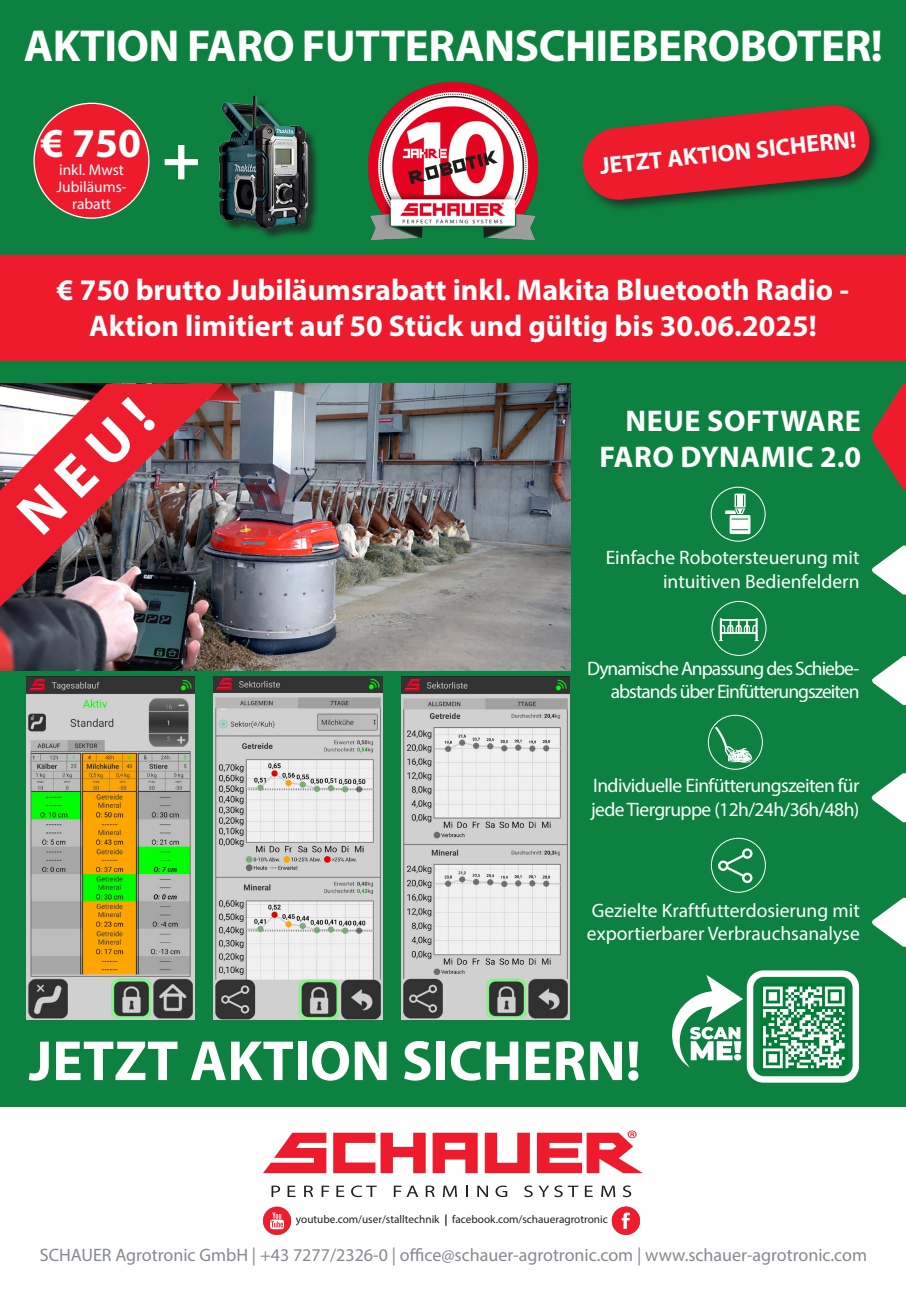
<style>
.page{position:relative;width:906px;height:1289px;background:#fff}
.page>*{position:absolute;margin:0;border:0;box-sizing:border-box;transform-origin:0 0}
.t1{font:700 64.5px "Myriad Pro";color:#fff}
.t2{font:700 58.95px "Myriad Pro";color:#fff}
.t3{font:700 57px "Myriad Pro";color:#fff}
.t4{font:700 45px "Myriad Pro";letter-spacing:-.01em;color:#fff}
.t5{font:700 41.25px "Myriad Pro";color:#fff}
.t6{font:700 30px "Myriad Pro";color:#fff}
.t7{font:700 30px/36px "Myriad Pro";letter-spacing:.02em;color:#fff;text-align:right}
.t8{font:700 24px "Myriad Pro";color:#fff}
.t9{font:19.5px/23.4px "Myriad Pro";color:#fff;text-align:right}
.t10{font:19.5px/23.4px "Myriad Pro";letter-spacing:-.03em;color:#fff}
.t11{font:19.5px/23.4px "Myriad Pro";letter-spacing:-.05em;color:#fff;text-align:right}
.t12{font:18px "Myriad Pro";color:#858991}
.t13{font:15.45px "Myriad Pro";color:#fff}
.t14{font:11.25px "Myriad Pro";color:#231f20}
.s1{font-weight:700}
</style>
<div class="page">
<div style="left:0;top:0;width:906px;height:1106px;background:#0d8140"></div>
<svg style="left:271px;top:1185px;width:9px;height:11px"></svg>
<svg style="left:287px;top:1185px;width:8px;height:11px"></svg>
<svg style="left:304px;top:1185px;width:9px;height:11px"></svg>
<svg style="left:321px;top:1185px;width:8px;height:11px"></svg>
<svg style="left:336px;top:1185px;width:8px;height:11px"></svg>
<svg style="left:351px;top:1185px;width:26px;height:12px"></svg>
<svg style="left:394px;top:1185px;width:24px;height:11px"></svg>
<svg style="left:426px;top:1185px;width:9px;height:11px"></svg>
<svg style="left:443px;top:1185px;width:14px;height:11px"></svg>
<svg style="left:466px;top:1185px;width:2px;height:11px"></svg>
<svg style="left:477px;top:1185px;width:11px;height:11px"></svg>
<svg style="left:495px;top:1185px;width:12px;height:11px"></svg>
<svg style="left:524px;top:1185px;width:8px;height:12px"></svg>
<svg style="left:538px;top:1185px;width:24px;height:12px"></svg>
<svg style="left:568px;top:1185px;width:10px;height:11px"></svg>
<svg style="left:585px;top:1185px;width:8px;height:11px"></svg>
<svg style="left:601px;top:1185px;width:14px;height:11px"></svg>
<svg style="left:623px;top:1185px;width:8px;height:12px"></svg>
<svg style="left:263px;top:1132px;width:63px;height:41px"></svg>
<svg style="left:333px;top:1132px;width:93px;height:41px"></svg>
<svg style="left:485px;top:1132px;width:45px;height:41px"></svg>
<svg style="left:432px;top:1132px;width:46px;height:41px"></svg>
<svg style="left:537px;top:1130px;width:106px;height:43px"></svg>
<svg style="left:872px;top:384px;width:34px;height:105px"></svg>
<svg style="left:263px;top:1206px;width:28px;height:28px"></svg>
<svg style="left:612px;top:1206px;width:28px;height:29px"></svg>
<div style="left:1px;top:255px;width:905px;height:105px;background:#ee1b2d"></div>
<img style="left:1px;top:384px;width:569px;height:286px">
<svg style="left:872px;top:545px;width:34px;height:49px"></svg>
<img style="left:368px;top:82px;width:169px;height:158px">
<div style="left:221px;top:98px;width:99px;height:142px;background:#231f20;opacity:.75"></div>
<img style="left:218px;top:95px;width:97px;height:138px">
<div style="left:34px;top:103px;width:115px;height:115px;background:#ee1b2d;border-radius:50%"></div>
<div style="left:581px;top:103px;width:302px;height:111px;background:#231f20;opacity:.75"></div>
<svg style="left:581px;top:103px;width:290px;height:99px"></svg>
<svg style="left:672px;top:970px;width:187px;height:112px"></svg>
<svg style="left:223px;top:383px;width:15px;height:17px"></svg>
<img style="left:0;top:383px;width:223px;height:224px">
<svg style="left:872px;top:656px;width:34px;height:49px"></svg>
<svg style="left:871px;top:773px;width:35px;height:49px"></svg>
<svg style="left:872px;top:897px;width:34px;height:49px"></svg>
<img style="left:26px;top:676px;width:168px;height:343px">
<img style="left:214px;top:676px;width:169px;height:343px">
<img style="left:401px;top:676px;width:168px;height:343px">
<svg style="left:725px;top:493px;width:25px;height:41px"></svg>
<svg style="left:714px;top:726px;width:38px;height:37px"></svg>
<hr style="left:721px;top:619px;width:35px;height:2px;background:#fff">
<svg style="left:722px;top:620px;width:33px;height:14px"></svg>
<hr style="left:720px;top:618px;width:2px;height:22px;background:#fff">
<hr style="left:755px;top:618px;width:2px;height:22px;background:#fff">
<svg style="left:718px;top:848px;width:34px;height:35px"></svg>
<div style="left:711px;top:487px;width:54px;height:54px;border:1px solid #fff;border-radius:50%"></div>
<div style="left:712px;top:601px;width:54px;height:54px;border:1px solid #fff;border-radius:50%"></div>
<div style="left:708px;top:715px;width:54px;height:54px;border:1px solid #fff;border-radius:50%"></div>
<div style="left:711px;top:838px;width:54px;height:54px;border:1px solid #fff;border-radius:50%"></div>
<p class="t4" style="left:24px;top:17px;width:860px">AKTION FARO FUTTERANSCHIEBEROBOTER!</p>
<p class="t5" style="left:41px;top:116px;width:101px">€ 750</p>
<p class="t13" style="left:59px;top:160px;width:66px">inkl. Mwst</p>
<p class="t13" style="left:56px;top:177px;width:72px">Jubiläums-</p>
<p class="t13" style="left:72px;top:194px;width:40px">rabatt</p>
<p class="t1" style="left:162px;top:115px;width:40px">+</p>
<p class="t8" style="left:598px;top:150px;width:259px;rotate:-6deg">JETZT AKTION SICHERN!</p>
<p class="t6" style="left:57px;top:270px;width:793px">€ 750 brutto Jubiläumsrabatt inkl. Makita Bluetooth Radio -</p>
<p class="t6" style="left:89px;top:306px;width:729px">Aktion limitiert auf 50 Stück und gültig bis 30.06.2025!</p>
<p class="t2" style="left:0;top:495px;width:165px;rotate:-44deg">N E U !</p>
<p class="t7" style="left:599px;top:402px;width:263px">NEUE SOFTWARE<br>FARO DYNAMIC 2.0</p>
<p class="t9" style="left:606px;top:546px;width:255px">Einfache Robotersteuerung mit intuitiven Bedienfeldern</p>
<p class="t11" style="left:587px;top:656px;width:274px">Dynamische Anpassung des Schiebe&shy;abstands über Einfütterungszeiten</p>
<p class="t10" style="left:591px;top:773px;width:270px">Individuelle Einfütterungszeiten für jede Tiergruppe (12h/24h/36h/48h)</p>
<p class="t9" style="left:587px;top:898px;width:274px;text-align:left">Gezielte Kraftfutterdosierung mit exportierbarer Verbrauchsanalyse</p>
<p class="t3" style="left:29px;top:1023px;width:614px">JETZT AKTION SICHERN!</p>
<p class="t14" style="left:296px;top:1212px;width:313px">youtube.com/user/stalltechnik <span class="s1">|</span> facebook.com/schaueragrotronic</p>
<p class="t12" style="left:40px;top:1243px;width:828px">SCHAUER Agrotronic GmbH | +43 7277/2326-0 | office@schauer-agrotronic.com | www.schauer-agrotronic.com</p>
</div>
